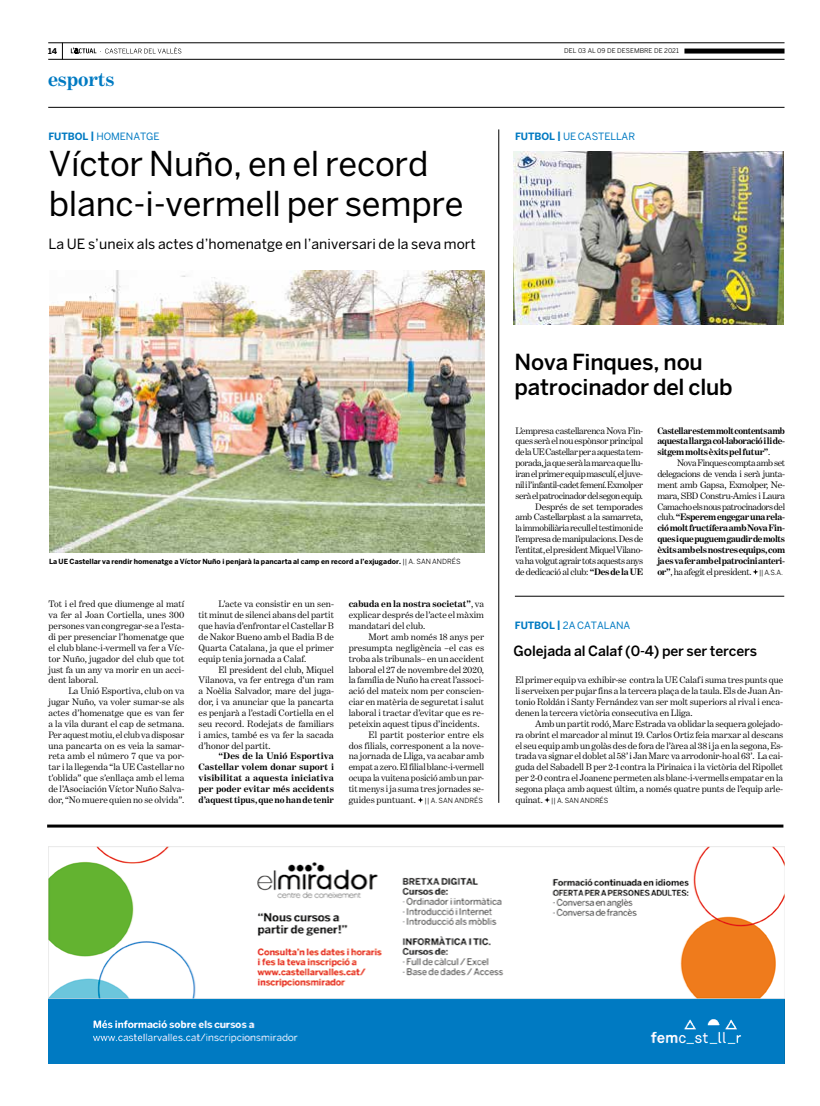
<style>
.page{position:relative;width:820px;height:1106px;background:#fff}
.page>*{position:absolute;margin:0;border:0;box-sizing:border-box;transform-origin:0 0}
.t1{font:34px/40px "Benton Sans";letter-spacing:-.005em;color:#000}
.t2{font:500 22px/25px "Benton Sans";letter-spacing:-.01em;color:#000}
.t3{font:700 20px "Benton Modern One";letter-spacing:-.005em;color:#007ac2}
.t4{font:14px "Benton Sans";letter-spacing:.005em;color:#000}
.t5{font:500 14px "Benton Sans";letter-spacing:-.01em;color:#000}
.t6{font:10px "Benton Sans";letter-spacing:-.005em;color:#007ac2}
.t7{font:9.5px/10.9px "Benton Modern One";letter-spacing:-.005em;color:#000;text-align:justify}
.t8{font:9.5px/10.9px "Benton Modern One";letter-spacing:-.035em;color:#000;text-align:right}
.t9{font:700 9.5px/10.9px "Benton Modern One";letter-spacing:-.025em;color:#000;text-align:justify}
.t10{font:700 8px "Benton Sans";color:#000}
.t11{font:700 7px "Benton Sans";color:#000}
.t12{font:7px "Benton Sans";letter-spacing:-.005em;color:#000}
.t13{font:6.5px "Benton Sans";letter-spacing:.005em;color:#000}
.s1{font-weight:700}
.s2{font-weight:400}
.s3{font-family:"Benton Sans";font-size:7px}
.s4{font-family:"Benton Modern One";font-size:9.5px}
</style>
<div class="page">
<svg style="left:62px;top:44px;width:1px;height:15px"></svg>
<hr style="left:48px;top:107px;width:736px;height:1px;background:#000">
<hr style="left:48px;top:43px;width:736px;height:1px;background:#000">
<hr style="left:48px;top:59px;width:736px;height:1px;background:#000">
<div style="left:684px;top:49px;width:100px;height:5px;background:#000"></div>
<svg style="left:71px;top:47px;width:110px;height:7px"></svg>
<img style="left:513px;top:152px;width:270px;height:173px">
<hr style="left:47px;top:824px;width:736px;height:3px;background:#000">
<img style="left:49px;top:271px;width:435px;height:282px">
<svg style="left:418px;top:797px;width:5px;height:5px"></svg>
<svg style="left:753px;top:569px;width:5px;height:5px"></svg>
<hr style="left:498px;top:129px;width:1px;height:673px;background:#000">
<hr style="left:514px;top:596px;width:270px;height:1px;background:#000">
<svg style="left:544px;top:797px;width:6px;height:5px"></svg>
<img style="left:48px;top:846px;width:736px;height:217px">
<p class="t10" style="left:48px;top:46px;width:11px">14</p>
<p class="t13" style="left:564px;top:47px;width:116px">DEL 03 AL 09 DE DESEMBRE DE 2021</p>
<h3 class="t3" style="left:48px;top:68px;width:68px">esports</h3>
<p class="t6" style="left:48px;top:131px;width:113px"><span class="s1">FUTBOL |</span> HOMENATGE</p>
<h1 class="t1" style="left:49px;top:143px;width:416px">Víctor Nuño, en el record blanc-i-vermell per sempre</h1>
<h3 class="t4" style="left:48px;top:236px;width:429px">La UE s’uneix als actes d’homenatge en l’aniversari de la seva mort</h3>
<p class="t6" style="left:515px;top:131px;width:121px"><span class="s1">FUTBOL |</span> UE CASTELLAR</p>
<p class="t11" style="left:49px;top:557px;width:413px">La UE Castellar va rendir homenatge a Víctor Nuño i penjarà la pancarta al camp en record a l’exjugador. <span class="s2">|| A. SAN ANDRÉS</span></p>
<p class="t7" style="left:48px;top:598px;width:137px">Tot i el fred que diumenge al matí va fer al Joan Cortiella, unes 300 persones van congregar-se a l’esta&shy;di per presenciar l’homenatge que el club blanc-i-vermell va fer a Víc&shy;tor Nuño, jugador del club que tot just fa un any va morir en un acci&shy;dent laboral.</p>
<p class="t7" style="left:48px;top:685px;width:137px;text-indent:20px">La Unió Esportiva, club on va jugar Nuño, va voler sumar-se als actes d’homenatge que es van fer a la vila durant el cap de setmana.<br>Per aquest motiu, el club va disposar una pancarta on es veia la samar&shy;reta amb el número 7 que va por&shy;tar i la llegenda “la UE Castellar no t’oblida” que s’enllaça amb el lema de l’Asociación Víctor Nuño Salva&shy;dor, “No muere quien no se olvida”.</p>
<p class="t7" style="left:198px;top:598px;width:137px;text-indent:20px">L’acte va consistir en un sen&shy;tit minut de silenci abans del partit que havia d’enfrontar el Castellar B de Nakor Bueno amb el Badia B de Quarta Catalana, ja que el primer equip tenia jornada a Calaf.</p>
<p class="t7" style="left:198px;top:664px;width:137px;text-indent:20px">El president del club, Miquel Vilanova, va fer entrega d’un ram a Noèlia Salvador, mare del juga&shy;dor, i va anunciar que la pancarta es penjarà a l’estadi Cortiella en el seu record. Rodejats de familiars i amics, també es va fer la sacada d’honor del partit.</p>
<p class="t9" style="left:198px;top:750px;width:137px;text-indent:20px">“Des de la Unió Esportiva Castellar volem donar suport i visibilitat a aquesta iniciativa per poder evitar més accidents d’aquest tipus, que no han de tenir</p>
<p class="t7" style="left:348px;top:598px;width:137px"><span class="s1">cabuda en la nostra societat”</span>, va explicar després de l’acte el màxim mandatari del club.</p>
<p class="t7" style="left:368px;top:631px;width:117px">Mort amb només 18 anys per</p>
<p class="t7" style="left:348px;top:642px;width:137px">presumpta negligència –el cas es</p>
<p class="t7" style="left:348px;top:653px;width:137px">troba als tribunals– en un accident</p>
<p class="t7" style="left:348px;top:663px;width:137px">laboral el 27 de novembre del 2020,</p>
<p class="t7" style="left:348px;top:674px;width:137px">la família de Nuño ha creat l’associ-</p>
<p class="t7" style="left:348px;top:685px;width:137px">ació del mateix nom per conscien-</p>
<p class="t7" style="left:348px;top:696px;width:137px">ciar en matèria de seguretat i salut</p>
<p class="t7" style="left:348px;top:707px;width:137px">laboral i tractar d’evitar que es re-</p>
<p class="t7" style="left:348px;top:718px;width:132px">peteixin aquest tipus d’incidents.</p>
<p class="t7" style="left:368px;top:729px;width:117px">El partit posterior entre els</p>
<p class="t7" style="left:348px;top:739px;width:137px">dos filials, corresponent a la nove-</p>
<p class="t7" style="left:348px;top:750px;width:137px">na jornada de Lliga, va acabar amb</p>
<p class="t7" style="left:348px;top:761px;width:137px">empat a zero. El filial blanc-i-vermell</p>
<p class="t7" style="left:348px;top:772px;width:137px">ocupa la vuitena posició amb un par-</p>
<p class="t7" style="left:348px;top:783px;width:137px">tit menys i ja suma tres jornades se-</p>
<p class="t7" style="left:348px;top:794px;width:136px">guides puntuant. <span class="s3">|| A. SAN ANDRÉS</span></p>
<h2 class="t2" style="left:514px;top:349px;width:219px">Nova Finques, nou patrocinador del club</h2>
<p class="t8" style="left:515px;top:425px;width:129px">L’empresa castellarenca Nova Fin&shy;ques serà el nou espònsor principal de la UE Castellar per a aquesta tem&shy;porada, ja que serà la marca que llu&shy;iran el primer equip masculí, el juve&shy;nil i l’infantil-cadet femení. Exmolper serà el patrocinador del segon equip.<br>Després de set temporades<br>amb Castellarplast a la samarreta, la immobiliària recull el testimoni de l’empresa de manipulacions. Des de l’entitat, el president Miquel Vilano&shy;va ha volgut agrair tots aquests anys de dedicació al club: <span class="s1">“Des de la UE</span></p>
<p class="t9" style="left:657px;top:425px;width:129px">Castellar estem molt contents amb aquesta llarga col·laboració i li de&shy;sitgem molts èxits pel futur”<span class="s2">.</span></p>
<p class="t7" style="left:657px;top:457px;width:129px;text-indent:20px">Nova Finques compta amb set delegacions de venda i serà junta&shy;ment amb Gapsa, Exmolper, Ne&shy;mara, SBD Constru-Amics i Laura Camacho els nous patrocinadors del club. <span class="s1">“Esperem engegar una rela&shy;ció molt fructífera amb Nova Fin&shy;ques i que puguem gaudir de molts èxits amb els nostres equips, com ja es va fer amb el patrocini anteri&shy;or”</span>, ha afegit el president. <span class="s3">|| A.S.A.</span></p>
<p class="t6" style="left:514px;top:619px;width:117px"><span class="s1">FUTBOL |</span> 2A CATALANA</p>
<h3 class="t5" style="left:513px;top:642px;width:245px">Golejada al Calaf (0-4) per ser tercers</h3>
<p class="t7" style="left:515px;top:674px;width:269px">El primer equip va exhibir-se contra la UE Calaf i suma tres punts que li serveixen per pujar fins a la tercera plaça de la taula. Els de Juan An&shy;tonio Roldán i Santy Fernández van ser molt superiors al rival i enca&shy;denen la tercera victòria consecutiva en Lliga.</p>
<p class="t7" style="left:515px;top:718px;width:269px;text-indent:20px">Amb un partit rodó, Marc Estrada va oblidar la sequera golejado&shy;ra obrint el marcador al minut 19. Carlos Ortiz feia marxar al descans el seu equip amb un golàs des de fora de l’àrea al 38 i ja en la segona, Es&shy;trada va signar el doblet al 58’ i Jan Marc va arrodonir-ho al 63’. La cai&shy;guda del Sabadell B per 2-1 contra la Pirinaica i la victòria del Ripollet per 2-0 contra el Joanenc permeten als blanc-i-vermells empatar en la segona plaça amb aquest últim, a només quatre punts de l’equip arle-</p>
<p class="t12" style="left:515px;top:796px;width:94px"><span class="s4">quinat.</span> || A. SAN ANDRÉS</p>
</div>
